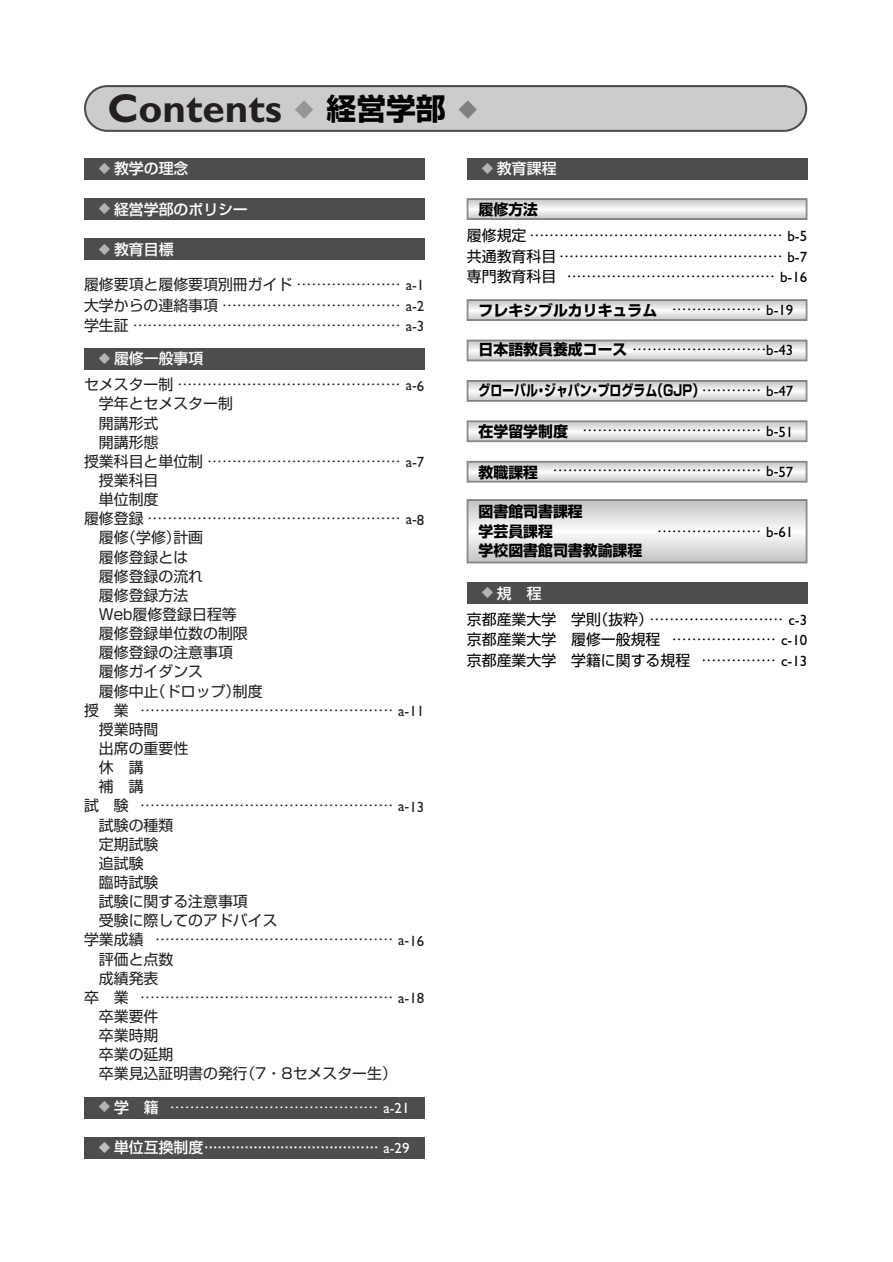
<style>
.page{position:relative;width:893px;height:1262px;background:#fff}
.page>*{position:absolute;margin:0;border:0;box-sizing:border-box;transform-origin:0 0}
.t1{font:700 40.35px "Gill Sans";color:#231f20}
.t2{font:14.85px/20.2px "Shin Go";color:#231f20;text-align:justify}
.t3{font:14.85px/20.2px "Shin Go";color:#000;text-align:justify}
.t4{font:700 14.85px/19.4px "Shin Go";color:#000}
.t5{font:500 14.85px "Shin Go";color:#fff}
.t6{font:700 14.85px "Shin Go";color:#000;scale:.8 1}
.t7{font:14.85px "Shin Go";color:#fff}
.s1{font-family:"Shin Go";font-size:19.2px;color:#949698}
.s2{font-family:"Shin Go";font-size:29.7px;color:#000}
.s3{font-family:"Shin Go";font-size:19.2px;color:#808080}
.s4{font-size:11.7px;color:#b3b3b3}
.s5{font-family:"Gill Sans"}
.s6{font-weight:500;font-size:11.7px;color:#b3b3b3}
.s7{font-weight:500}
.s8{font-size:11.7px;color:#bcbec0}
.s9{font-family:"Gill Sans";font-weight:400}
.s10{font-weight:400}
.s11{font-weight:700}
</style>
<div class="page">
<div style="left:86px;top:87px;width:719px;height:43px;background:#ccc;border-radius:21px"></div>
<div style="left:84px;top:85px;width:723px;height:47px;border:2px solid #4d4d4d;border-radius:22px"></div>
<div style="left:84px;top:1137px;width:340px;height:21px;background:#4d4d4d"></div>
<div style="left:84px;top:1097px;width:340px;height:21px;background:#4d4d4d"></div>
<div style="left:84px;top:348px;width:340px;height:21px;background:#4d4d4d"></div>
<div style="left:84px;top:239px;width:340px;height:21px;background:#4d4d4d"></div>
<div style="left:84px;top:198px;width:340px;height:22px;background:#4d4d4d"></div>
<div style="left:84px;top:158px;width:340px;height:21px;background:#4d4d4d"></div>
<div style="left:467px;top:582px;width:340px;height:21px;background:#4d4d4d"></div>
<svg style="left:470px;top:502px;width:334px;height:58px"></svg>
<div style="left:467px;top:499px;width:340px;height:64px;border:1px solid #808080"></div>
<div style="left:468px;top:500px;width:338px;height:62px;border:1px solid #808080"></div>
<svg style="left:470px;top:464px;width:334px;height:15px"></svg>
<div style="left:467px;top:461px;width:340px;height:21px;border:1px solid #808080"></div>
<div style="left:468px;top:462px;width:338px;height:19px;border:1px solid #808080"></div>
<svg style="left:470px;top:423px;width:334px;height:16px"></svg>
<div style="left:467px;top:421px;width:340px;height:21px;border:1px solid #808080"></div>
<div style="left:468px;top:421px;width:338px;height:20px;border:1px solid #808080"></div>
<svg style="left:470px;top:383px;width:334px;height:15px"></svg>
<div style="left:467px;top:380px;width:340px;height:21px;border:1px solid #808080"></div>
<div style="left:468px;top:381px;width:338px;height:19px;border:1px solid #808080"></div>
<svg style="left:470px;top:343px;width:334px;height:15px"></svg>
<div style="left:467px;top:340px;width:340px;height:21px;border:1px solid #808080"></div>
<div style="left:468px;top:341px;width:338px;height:19px;border:1px solid #808080"></div>
<svg style="left:470px;top:302px;width:334px;height:16px"></svg>
<div style="left:467px;top:299px;width:340px;height:22px;border:1px solid #808080"></div>
<div style="left:468px;top:300px;width:338px;height:20px;border:1px solid #808080"></div>
<svg style="left:470px;top:201px;width:334px;height:16px"></svg>
<div style="left:467px;top:198px;width:340px;height:22px;border:1px solid #808080"></div>
<div style="left:468px;top:199px;width:338px;height:20px;border:1px solid #808080"></div>
<div style="left:467px;top:158px;width:340px;height:21px;background:#4d4d4d"></div>
<p class="t1" style="left:107px;top:95px;width:372px">Contents <span class="s1">◆</span> <span class="s2">経営学部</span> <span class="s3">◆</span></p>
<p class="t5" style="left:99px;top:163px;width:91px"><span class="s4">◆</span> 教学の理念</p>
<p class="t5" style="left:99px;top:203px;width:151px"><span class="s4">◆</span> 経営学部のポリシー</p>
<p class="t5" style="left:99px;top:244px;width:76px"><span class="s4">◆</span> 教育目標</p>
<p class="t2" style="left:84px;top:276px;width:342px">履修要項と履修要項別冊ガイド ………………… <span class="s5">a-1</span>大学からの連絡事項 ……………………………… <span class="s5">a-2</span>学生証 ……………………………………………… <span class="s5">a-3</span></p>
<p class="t5" style="left:99px;top:353px;width:106px"><span class="s4">◆</span> 履修一般事項</p>
<p class="t2" style="left:84px;top:376px;width:342px">セメスター制 ……………………………………… <span class="s5">a-6</span></p>
<p class="t2" style="left:99px;top:395px;width:135px">学年とセメスター制</p>
<p class="t2" style="left:99px;top:414px;width:61px">開講形式</p>
<p class="t2" style="left:99px;top:433px;width:61px">開講形態</p>
<p class="t2" style="left:84px;top:453px;width:342px">授業科目と単位制 ………………………………… <span class="s5">a-7</span></p>
<p class="t2" style="left:99px;top:472px;width:61px">授業科目</p>
<p class="t2" style="left:99px;top:491px;width:61px">単位制度</p>
<p class="t2" style="left:84px;top:510px;width:342px">履修登録 …………………………………………… <span class="s5">a-8</span></p>
<p class="t2" style="left:99px;top:529px;width:106px">履修（学修）計画</p>
<p class="t2" style="left:99px;top:548px;width:91px">履修登録とは</p>
<p class="t2" style="left:99px;top:567px;width:106px">履修登録の流れ</p>
<p class="t2" style="left:99px;top:587px;width:91px">履修登録方法</p>
<p class="t2" style="left:99px;top:606px;width:139px">Web履修登録日程等</p>
<p class="t2" style="left:99px;top:625px;width:150px">履修登録単位数の制限</p>
<p class="t2" style="left:99px;top:644px;width:135px">履修登録の注意事項</p>
<p class="t2" style="left:99px;top:663px;width:106px">履修ガイダンス</p>
<p class="t2" style="left:99px;top:682px;width:165px">履修中止（ドロップ）制度</p>
<p class="t2" style="left:84px;top:701px;width:342px">授　業 …………………………………………… <span class="s5">a-11</span></p>
<p class="t2" style="left:99px;top:720px;width:61px">授業時間</p>
<p class="t2" style="left:99px;top:740px;width:91px">出席の重要性</p>
<p class="t2" style="left:99px;top:759px;width:46px">休　講</p>
<p class="t2" style="left:99px;top:778px;width:46px">補　講</p>
<p class="t2" style="left:84px;top:797px;width:342px">試　験 …………………………………………… <span class="s5">a-13</span></p>
<p class="t2" style="left:99px;top:816px;width:76px">試験の種類</p>
<p class="t2" style="left:99px;top:835px;width:61px">定期試験</p>
<p class="t2" style="left:99px;top:854px;width:46px">追試験</p>
<p class="t2" style="left:99px;top:874px;width:61px">臨時試験</p>
<p class="t2" style="left:99px;top:893px;width:150px">試験に関する注意事項</p>
<p class="t2" style="left:99px;top:912px;width:180px">受験に際してのアドバイス</p>
<p class="t2" style="left:84px;top:931px;width:342px">学業成績 ………………………………………… <span class="s5">a-16</span></p>
<p class="t2" style="left:99px;top:950px;width:76px">評価と点数</p>
<p class="t2" style="left:99px;top:969px;width:61px">成績発表</p>
<p class="t2" style="left:84px;top:988px;width:342px">卒　業 …………………………………………… <span class="s5">a-18</span></p>
<p class="t2" style="left:99px;top:1007px;width:61px">卒業要件</p>
<p class="t2" style="left:99px;top:1027px;width:61px">卒業時期</p>
<p class="t2" style="left:99px;top:1046px;width:76px">卒業の延期</p>
<p class="t2" style="left:99px;top:1065px;width:299px">卒業見込証明書の発行（7・8セメスター生）</p>
<p class="t7" style="left:99px;top:1101px;width:312px"><span class="s6">◆</span> <span class="s7">学　籍</span> …………………………………… <span class="s5">a-21</span></p>
<p class="t5" style="left:99px;top:1142px;width:312px"><span class="s8">◆</span> 単位互換制度………………………………… <span class="s9">a-29</span></p>
<p class="t5" style="left:482px;top:163px;width:76px"><span class="s4">◆</span> 教育課程</p>
<p class="t4" style="left:478px;top:201px;width:61px">履修方法</p>
<p class="t3" style="left:467px;top:227px;width:342px">履修規定 …………………………………………… <span class="s5">b-5</span>共通教育科目 ……………………………………… <span class="s5">b-7</span>専門教育科目 …………………………………… <span class="s5">b-16</span></p>
<p class="t4" style="left:478px;top:303px;width:316px">フレキシブルカリキュラム <span class="s10">………………</span> <span class="s9">b-19</span></p>
<p class="t4" style="left:478px;top:342px;width:316px">日本語教員養成コース <span class="s10">………………………</span><span class="s9">b-43</span></p>
<p class="t6" style="left:478px;top:384px;width:395px">グローバル・ジャパン・プログラム（GJP）<span class="s10">…………</span> <span class="s9">b-47</span></p>
<p class="t3" style="left:478px;top:422px;width:316px"><span class="s11">在学留学制度</span> ……………………………… <span class="s5">b-51</span></p>
<p class="t3" style="left:478px;top:462px;width:316px"><span class="s11">教職課程</span> …………………………………… <span class="s5">b-57</span></p>
<p class="t4" style="left:478px;top:503px;width:165px">図書館司書課程<br>学芸員課程<br>学校図書館司書教諭課程</p>
<p class="t5" style="left:482px;top:588px;width:61px"><span class="s4">◆</span> 規　程</p>
<p class="t3" style="left:657px;top:522px;width:138px">………………… <span class="s5">b-61</span></p>
<p class="t3" style="left:467px;top:611px;width:342px">京都産業大学　学則（抜粋）……………………… <span class="s5">c-3</span>京都産業大学　履修一般規程 ………………… <span class="s5">c-10</span>京都産業大学　学籍に関する規程 …………… <span class="s5">c-13</span></p>
</div>
